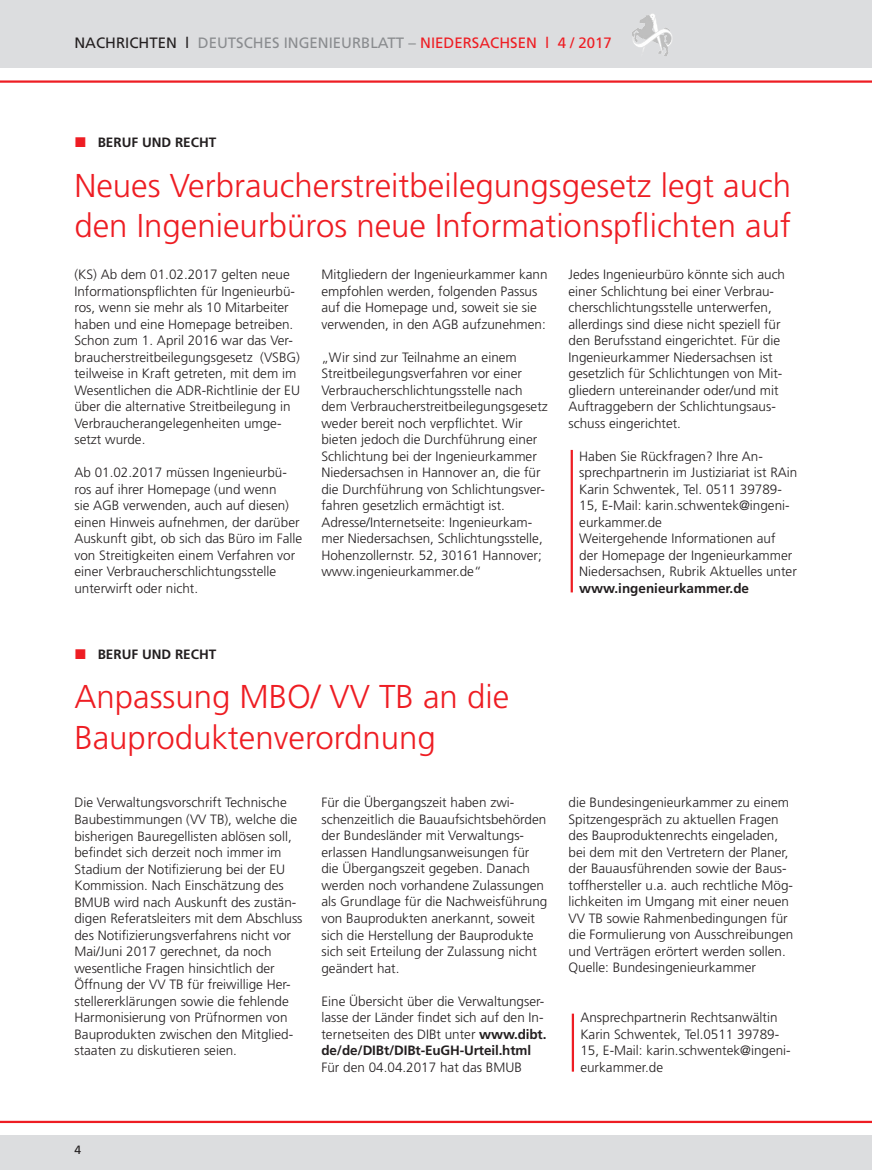
<style>
.page{position:relative;width:872px;height:1170px;background:#fff}
.page>*{position:absolute;margin:0;border:0;box-sizing:border-box;transform-origin:0 0}
.t1{font:300 33px/40.5px "Frutiger";color:#ee1d23}
.t2{font:15px "Frutiger";color:#8a8c8f}
.t3{font:300 13.5px/16.5px "Frutiger";color:#231f20}
.t4{font:700 13.5px "Frutiger";color:#231f20}
.t5{font:12px "Frutiger";color:#231f20}
.s1{color:#231f20}
.s2{color:#ee1d23}
.s3{font-weight:700}
</style>
<div class="page">
<div style="left:0;top:1135px;width:872px;height:34px;background:#dcdddf"></div>
<div style="left:0;top:0;width:872px;height:68px;background:#dcdddf"></div>
<svg style="left:639px;top:14px;width:13px;height:9px"></svg>
<hr style="left:0;top:80px;width:872px;height:3px;background:#ee1d23">
<hr style="left:0;top:1120px;width:872px;height:2px;background:#ee1d23">
<hr style="left:570px;top:450px;width:3px;height:142px;background:#ee1d23">
<hr style="left:572px;top:1013px;width:2px;height:58px;background:#ee1d23">
<p class="t2" style="left:74px;top:34px;width:539px"><span class="s1">NACHRICHTEN l</span> DEUTSCHES INGENIEURBLATT – <span class="s2">NIEDERSACHSEN l 4 / 2017</span></p>
<p class="t4" style="left:98px;top:134px;width:120px">BERUF UND RECHT</p>
<h1 class="t1" style="left:74px;top:165px;width:718px">Neues Verbraucherstreitbeilegungsgesetz legt auch den Ingenieurbüros neue Informationspflichten auf</h1>
<p class="t3" style="left:74px;top:266px;width:227px">(KS) Ab dem 01.02.2017 gelten neue Informationspflichten für Ingenieurbü&shy;ros, wenn sie mehr als 10 Mitarbeiter haben und eine Homepage betreiben.<br>Schon zum 1. April 2016 war das Ver&shy;braucherstreitbeilegungsgesetz (VSBG) teilweise in Kraft getreten, mit dem im Wesentlichen die ADR-Richtlinie der EU über die alternative Streitbeilegung in Verbraucherangelegenheiten umge&shy;setzt wurde.</p>
<p class="t3" style="left:74px;top:464px;width:229px">Ab 01.02.2017 müssen Ingenieurbü&shy;ros auf ihrer Homepage (und wenn<br>sie AGB verwenden, auch auf diesen) einen Hinweis aufnehmen, der darüber Auskunft gibt, ob sich das Büro im Falle von Streitigkeiten einem Verfahren vor einer Verbraucherschlichtungsstelle unterwirft oder nicht.</p>
<p class="t3" style="left:568px;top:266px;width:218px">Jedes Ingenieurbüro könnte sich auch einer Schlichtung bei einer Verbrau&shy;cherschlichtungsstelle unterwerfen, allerdings sind diese nicht speziell für den Berufsstand eingerichtet. Für die Ingenieurkammer Niedersachsen ist gesetzlich für Schlichtungen von Mit&shy;gliedern untereinander oder/und mit Auftraggebern der Schlichtungsaus&shy;schuss eingerichtet.</p>
<p class="t3" style="left:579px;top:447px;width:220px">Haben Sie Rückfragen? Ihre An&shy;sprechpartnerin im Justiziariat ist RAin Karin Schwentek, Tel. 0511 39789- 15, E-Mail: karin.schwentek@ingeni&shy;eurkammer.de<br>Weitergehende Informationen auf der Homepage der Ingenieurkammer Niedersachsen, Rubrik Aktuelles unter</p>
<p class="t4" style="left:579px;top:580px;width:171px">www.ingenieurkammer.de</p>
<p class="t3" style="left:321px;top:266px;width:228px">Mitgliedern der Ingenieurkammer kann empfohlen werden, folgenden Passus auf die Homepage und, soweit sie sie verwenden, in den AGB aufzunehmen:</p>
<p class="t3" style="left:321px;top:348px;width:228px">„Wir sind zur Teilnahme an einem Streitbeilegungsverfahren vor einer Verbraucherschlichtungsstelle nach dem Verbraucherstreitbeilegungsgesetz weder bereit noch verpflichtet. Wir bieten jedoch die Durchführung einer Schlichtung bei der Ingenieurkammer Niedersachsen in Hannover an, die für die Durchführung von Schlichtungsver&shy;fahren gesetzlich ermächtigt ist.<br>Adresse/Internetseite: Ingenieurkam&shy;mer Niedersachsen, Schlichtungsstelle, Hohenzollernstr. 52, 30161 Hannover; www.ingenieurkammer.de“</p>
<p class="t4" style="left:98px;top:646px;width:120px">BERUF UND RECHT</p>
<h1 class="t1" style="left:74px;top:676px;width:436px">Anpassung MBO/ VV TB an die<br>Bauproduktenverordnung</h1>
<p class="t3" style="left:74px;top:794px;width:230px">Die Verwaltungsvorschrift Technische Baubestimmungen (VV TB), welche die bisherigen Bauregellisten ablösen soll, befindet sich derzeit noch immer im Stadium der Notifizierung bei der EU Kommission. Nach Einschätzung des BMUB wird nach Auskunft des zustän&shy;digen Referatsleiters mit dem Abschluss des Notifizierungsverfahrens nicht vor Mai/Juni 2017 gerechnet, da noch wesentliche Fragen hinsichtlich der Öffnung der VV TB für freiwillige Her&shy;stellererklärungen sowie die fehlende Harmonisierung von Prüfnormen von Bauprodukten zwischen den Mitglied&shy;staaten zu diskutieren seien.</p>
<p class="t3" style="left:321px;top:794px;width:227px">Für die Übergangszeit haben zwi&shy;schenzeitlich die Bauaufsichtsbehörden der Bundesländer mit Verwaltungs&shy;erlassen Handlungsanweisungen für die Übergangszeit gegeben. Danach werden noch vorhandene Zulassungen als Grundlage für die Nachweisführung von Bauprodukten anerkannt, soweit sich die Herstellung der Bauprodukte sich seit Erteilung der Zulassung nicht geändert hat.</p>
<p class="t3" style="left:321px;top:992px;width:226px">Eine Übersicht über die Verwaltungser&shy;lasse der Länder findet sich auf den In&shy;ternetseiten des DIBt unter <span class="s3">www.dibt. de/de/DIBt/DIBt-EuGH-Urteil.html</span></p>
<p class="t3" style="left:321px;top:1058px;width:202px">Für den 04.04.2017 hat das BMUB</p>
<p class="t3" style="left:568px;top:794px;width:226px">die Bundesingenieurkammer zu einem Spitzengespräch zu aktuellen Fragen des Bauproduktenrechts eingeladen, bei dem mit den Vertretern der Planer, der Bauausführenden sowie der Baus&shy;toffhersteller u.a. auch rechtliche Mög&shy;lichkeiten im Umgang mit einer neuen VV TB sowie Rahmenbedingungen für die Formulierung von Ausschreibungen und Verträgen erörtert werden sollen.<br>Quelle: Bundesingenieurkammer</p>
<p class="t3" style="left:580px;top:1008px;width:212px">Ansprechpartnerin Rechtsanwältin<br>Karin Schwentek, Tel.0511 39789-<br>15, E-Mail: karin.schwentek@ingeni&shy;eurkammer.de</p>
<p class="t5" style="left:74px;top:1142px;width:8px">4</p>
</div>
